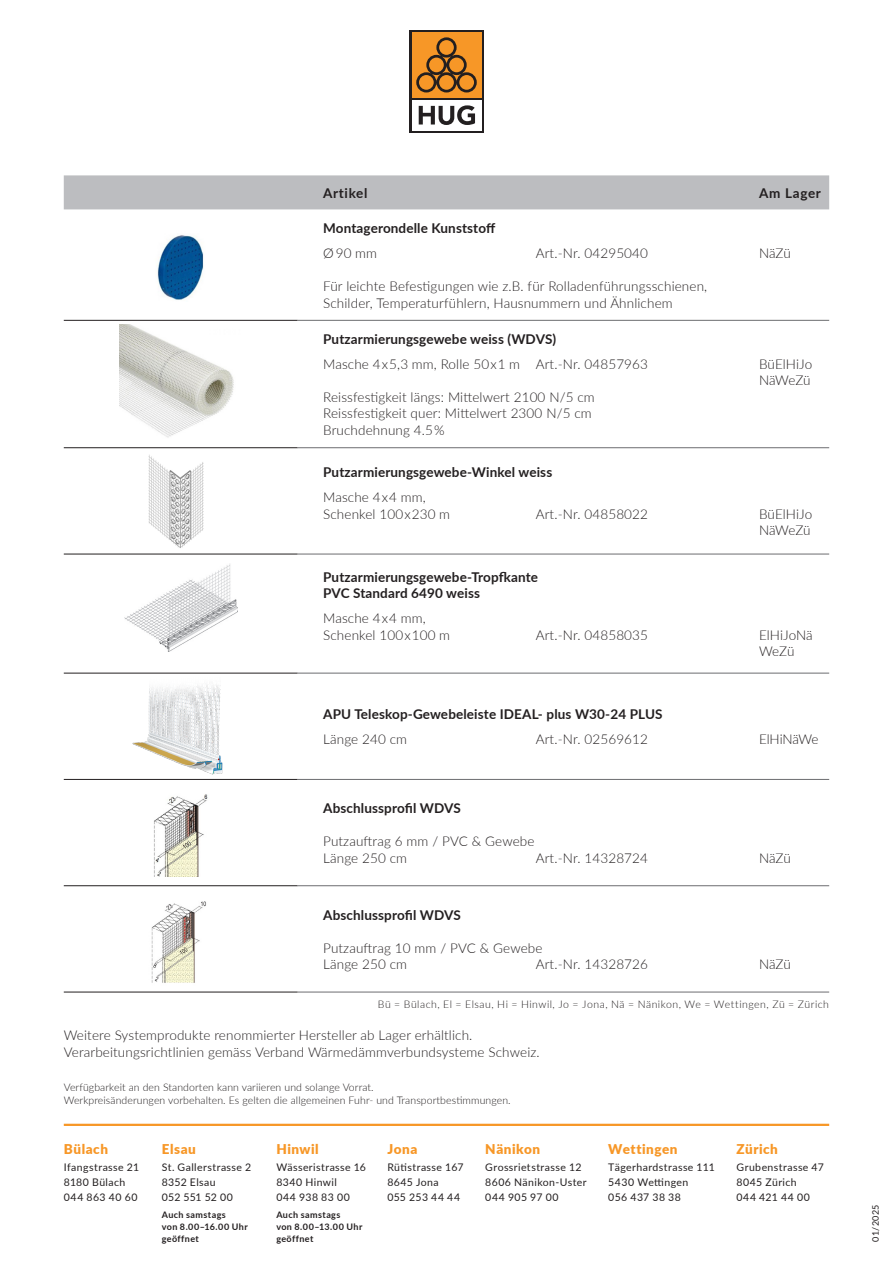
<style>
.page{position:relative;width:893px;height:1263px;background:#fff}
.page>*{position:absolute;margin:0;border:0;box-sizing:border-box;transform-origin:0 0}
.GS_Tabelle{font:300 13.5px/16.5px "Lato";letter-spacing:.01em;color:#231f20}
.GS_Tabelle_Artikel-Titel_fett{font:700 13.5px "Lato";letter-spacing:.01em;color:#231f20}
.t1{font:900 13.5px "Lato";letter-spacing:.04em;color:#f79727}
.GS_Tabelle-2{font:300 13.5px "Lato";letter-spacing:-.01em;color:#231f20}
.GS_Tabelle_Artikel-Titel_fett-2{font:700 13.5px "Lato";letter-spacing:.05em;color:#231f20}
.Kontakt{font:10.5px/15px "Lato";letter-spacing:.04em;color:#231f20}
.t2{font:300 10.5px "Lato";letter-spacing:.01em;color:#231f20}
.t3{font:300 10.5px "Lato";letter-spacing:.045em;color:#231f20}
.Kontakt-2{font:10.5px "Lato";letter-spacing:.065em;color:#231f20}
.Kontakt-3{font:700 9px "Lato";letter-spacing:.045em;color:#231f20}
.Bildlegende{font:9px "Lato";letter-spacing:.04em;color:#231f20}
</style>
<div class="page">
<svg style="left:409px;top:30px;width:75px;height:102px"></svg>
<div style="left:412px;top:32px;width:69px;height:66px;background:#f79727"></div>
<svg style="left:416px;top:37px;width:61px;height:56px"></svg>
<div style="left:412px;top:100px;width:69px;height:30px;background:#fff"></div>
<svg style="left:419px;top:105px;width:56px;height:20px"></svg>
<div style="left:64px;top:175px;width:765px;height:34px;background:#bcbdc0"></div>
<hr style="left:64px;top:320px;width:234px;height:1px;background:#231f20">
<hr style="left:64px;top:447px;width:234px;height:1px;background:#231f20">
<hr style="left:64px;top:554px;width:234px;height:1px;background:#231f20">
<hr style="left:64px;top:673px;width:234px;height:1px;background:#231f20">
<hr style="left:64px;top:779px;width:234px;height:1px;background:#231f20">
<hr style="left:64px;top:885px;width:234px;height:1px;background:#231f20">
<hr style="left:64px;top:992px;width:234px;height:1px;background:#231f20">
<hr style="left:298px;top:320px;width:531px;height:1px;background:#6c6d70">
<hr style="left:298px;top:447px;width:531px;height:1px;background:#6c6d70">
<hr style="left:298px;top:554px;width:531px;height:1px;background:#6c6d70">
<hr style="left:298px;top:673px;width:531px;height:1px;background:#6c6d70">
<hr style="left:298px;top:779px;width:531px;height:1px;background:#6c6d70">
<hr style="left:298px;top:885px;width:531px;height:1px;background:#6c6d70">
<hr style="left:298px;top:992px;width:531px;height:1px;background:#6c6d70">
<img style="left:157px;top:235px;width:47px;height:65px">
<img style="left:120px;top:325px;width:114px;height:113px">
<img style="left:148px;top:455px;width:56px;height:93px">
<img style="left:124px;top:564px;width:113px;height:87px">
<img style="left:132px;top:685px;width:91px;height:90px">
<img style="left:154px;top:794px;width:54px;height:82px">
<img style="left:151px;top:901px;width:55px;height:82px">
<hr style="left:64px;top:1124px;width:765px;height:2px;background:#f79727">
<p class="GS_Tabelle_Artikel-Titel_fett-2" style="left:323px;top:183px;width:46px">Artikel</p>
<p class="GS_Tabelle_Artikel-Titel_fett" style="left:759px;top:183px;width:63px">Am Lager</p>
<p class="GS_Tabelle_Artikel-Titel_fett" style="left:323px;top:218px;width:174px">Montagerondelle Kunststoff</p>
<p class="GS_Tabelle" style="left:323px;top:244px;width:55px">Ø 90 mm</p>
<p class="GS_Tabelle" style="left:536px;top:244px;width:114px">Art.-Nr. 04295040</p>
<p class="GS_Tabelle" style="left:759px;top:244px;width:33px">NäZü</p>
<p class="GS_Tabelle" style="left:323px;top:277px;width:386px">Für leichte Befestigungen wie z.B. für Rolladenführungsschienen,<br>Schilder, Temperaturfühlern, Hausnummern und Ähnlichem</p>
<p class="GS_Tabelle_Artikel-Titel_fett" style="left:323px;top:329px;width:235px">Putzarmierungsgewebe weiss (WDVS)</p>
<p class="GS_Tabelle" style="left:323px;top:355px;width:326px">Masche 4 x 5,3 mm, Rolle 50 x 1 m Art.-Nr. 04857963</p>
<p class="GS_Tabelle" style="left:759px;top:355px;width:55px">BüElHiJo</p>
<p class="GS_Tabelle" style="left:759px;top:372px;width:53px">NäWeZü</p>
<p class="GS_Tabelle" style="left:323px;top:388px;width:273px">Reissfestigkeit längs: Mittelwert 2100 N/5 cm</p>
<p class="GS_Tabelle" style="left:323px;top:405px;width:270px">Reissfestigkeit quer: Mittelwert 2300 N/5 cm</p>
<p class="GS_Tabelle" style="left:323px;top:421px;width:123px">Bruchdehnung 4.5 %</p>
<p class="GS_Tabelle_Artikel-Titel_fett" style="left:323px;top:462px;width:231px">Putzarmierungsgewebe-Winkel weiss</p>
<p class="GS_Tabelle" style="left:323px;top:489px;width:128px">Masche 4 x 4 mm,<br>Schenkel 100 x 230 m</p>
<p class="GS_Tabelle" style="left:536px;top:505px;width:114px">Art.-Nr. 04858022</p>
<p class="GS_Tabelle" style="left:759px;top:505px;width:55px">BüElHiJo</p>
<p class="GS_Tabelle" style="left:759px;top:522px;width:53px">NäWeZü</p>
<p class="GS_Tabelle_Artikel-Titel_fett" style="left:323px;top:567px;width:216px">Putzarmierungsgewebe-Tropfkante</p>
<p class="GS_Tabelle_Artikel-Titel_fett" style="left:323px;top:583px;width:158px">PVC Standard 6490 weiss</p>
<p class="GS_Tabelle" style="left:323px;top:610px;width:128px">Masche 4 x 4 mm,<br>Schenkel 100 x 100 m</p>
<p class="GS_Tabelle" style="left:536px;top:626px;width:114px">Art.-Nr. 04858035</p>
<p class="GS_Tabelle" style="left:759px;top:626px;width:55px">ElHiJoNä</p>
<p class="GS_Tabelle" style="left:759px;top:643px;width:37px">WeZü</p>
<p class="GS_Tabelle_Artikel-Titel_fett" style="left:323px;top:704px;width:341px">APU Teleskop-Gewebeleiste IDEAL- plus W30-24 PLUS</p>
<p class="GS_Tabelle" style="left:323px;top:731px;width:85px">Länge 240 cm</p>
<p class="GS_Tabelle" style="left:536px;top:731px;width:114px">Art.-Nr. 02569612</p>
<p class="GS_Tabelle-2" style="left:759px;top:730px;width:61px">ElHiNäWe</p>
<p class="GS_Tabelle_Artikel-Titel_fett" style="left:323px;top:798px;width:139px">Abschlussprofil WDVS</p>
<p class="GS_Tabelle" style="left:323px;top:833px;width:213px">Putzauftrag 6 mm / PVC &amp; Gewebe</p>
<p class="GS_Tabelle" style="left:323px;top:849px;width:85px">Länge 250 cm</p>
<p class="GS_Tabelle" style="left:536px;top:849px;width:114px">Art.-Nr. 14328724</p>
<p class="GS_Tabelle" style="left:759px;top:849px;width:33px">NäZü</p>
<p class="GS_Tabelle_Artikel-Titel_fett" style="left:323px;top:905px;width:139px">Abschlussprofil WDVS</p>
<p class="GS_Tabelle" style="left:323px;top:939px;width:221px">Putzauftrag 10 mm / PVC &amp; Gewebe</p>
<p class="GS_Tabelle" style="left:323px;top:955px;width:85px">Länge 250 cm</p>
<p class="GS_Tabelle" style="left:536px;top:955px;width:114px">Art.-Nr. 14328726</p>
<p class="GS_Tabelle" style="left:759px;top:955px;width:33px">NäZü</p>
<p class="t3" style="left:378px;top:996px;width:453px">Bü = Bülach, El = Elsau, Hi = Hinwil, Jo = Jona, Nä = Nänikon, We = Wettingen, Zü = Zürich</p>
<p class="GS_Tabelle" style="left:64px;top:1027px;width:410px">Weitere Systemprodukte renommierter Hersteller ab Lager erhältlich.</p>
<p class="GS_Tabelle" style="left:64px;top:1043px;width:477px">Verarbeitungsrichtlinien gemäss Verband Wärmedämmverbundsysteme Schweiz.</p>
<p class="t2" style="left:64px;top:1080px;width:311px">Verfügbarkeit an den Standorten kann variieren und solange Vorrat.</p>
<p class="t2" style="left:64px;top:1093px;width:448px">Werkpreisänderungen vorbehalten. Es gelten die allgemeinen Fuhr- und Transportbestimmungen.</p>
<p class="t1" style="left:64px;top:1139px;width:46px">Bülach</p>
<p class="Kontakt" style="left:64px;top:1160px;width:77px">Ifangstrasse 21<br>8180 Bülach</p>
<p class="Kontakt" style="left:64px;top:1190px;width:75px">044 863 40 60</p>
<p class="t1" style="left:162px;top:1139px;width:36px">Elsau</p>
<p class="Kontakt" style="left:162px;top:1160px;width:91px">St. Gallerstrasse 2<br>8352 Elsau<br>052 551 52 00</p>
<p class="Kontakt-3" style="left:162px;top:1208px;width:66px">Auch samstags</p>
<p class="Kontakt-3" style="left:162px;top:1220px;width:88px">von 8.00–16.00 Uhr</p>
<p class="Kontakt-3" style="left:162px;top:1232px;width:39px">geöffnet</p>
<p class="t1" style="left:276px;top:1139px;width:44px">Hinwil</p>
<p class="Kontakt" style="left:276px;top:1160px;width:91px">Wässeristrasse 16<br>8340 Hinwil</p>
<p class="Kontakt" style="left:276px;top:1190px;width:75px">044 938 83 00</p>
<p class="Kontakt-3" style="left:276px;top:1208px;width:66px">Auch samstags</p>
<p class="Kontakt-3" style="left:276px;top:1220px;width:88px">von 8.00–13.00 Uhr</p>
<p class="Kontakt-3" style="left:276px;top:1232px;width:39px">geöffnet</p>
<p class="t1" style="left:387px;top:1139px;width:32px">Jona</p>
<p class="Kontakt" style="left:387px;top:1160px;width:78px">Rütistrasse 167<br>8645 Jona</p>
<p class="Kontakt" style="left:387px;top:1190px;width:74px">055 253 44 44</p>
<p class="t1" style="left:485px;top:1139px;width:56px">Nänikon</p>
<p class="Kontakt" style="left:485px;top:1160px;width:103px">Grossrietstrasse 12<br>8606 Nänikon-Uster</p>
<p class="Kontakt" style="left:485px;top:1190px;width:75px">044 905 97 00</p>
<p class="t1" style="left:608px;top:1139px;width:71px">Wettingen</p>
<p class="Kontakt" style="left:608px;top:1160px;width:108px">Tägerhardstrasse 111<br>5430 Wettingen</p>
<p class="Kontakt" style="left:608px;top:1190px;width:74px">056 437 38 38</p>
<p class="t1" style="left:736px;top:1139px;width:43px">Zürich</p>
<p class="Kontakt" style="left:736px;top:1160px;width:89px">Grubenstrasse 47<br>8045 Zürich</p>
<p class="Kontakt-2" style="left:736px;top:1190px;width:75px">044 421 44 00</p>
<p class="Bildlegende" style="left:869px;top:1242px;width:39px;rotate:-90deg">01/2025</p>
</div>
